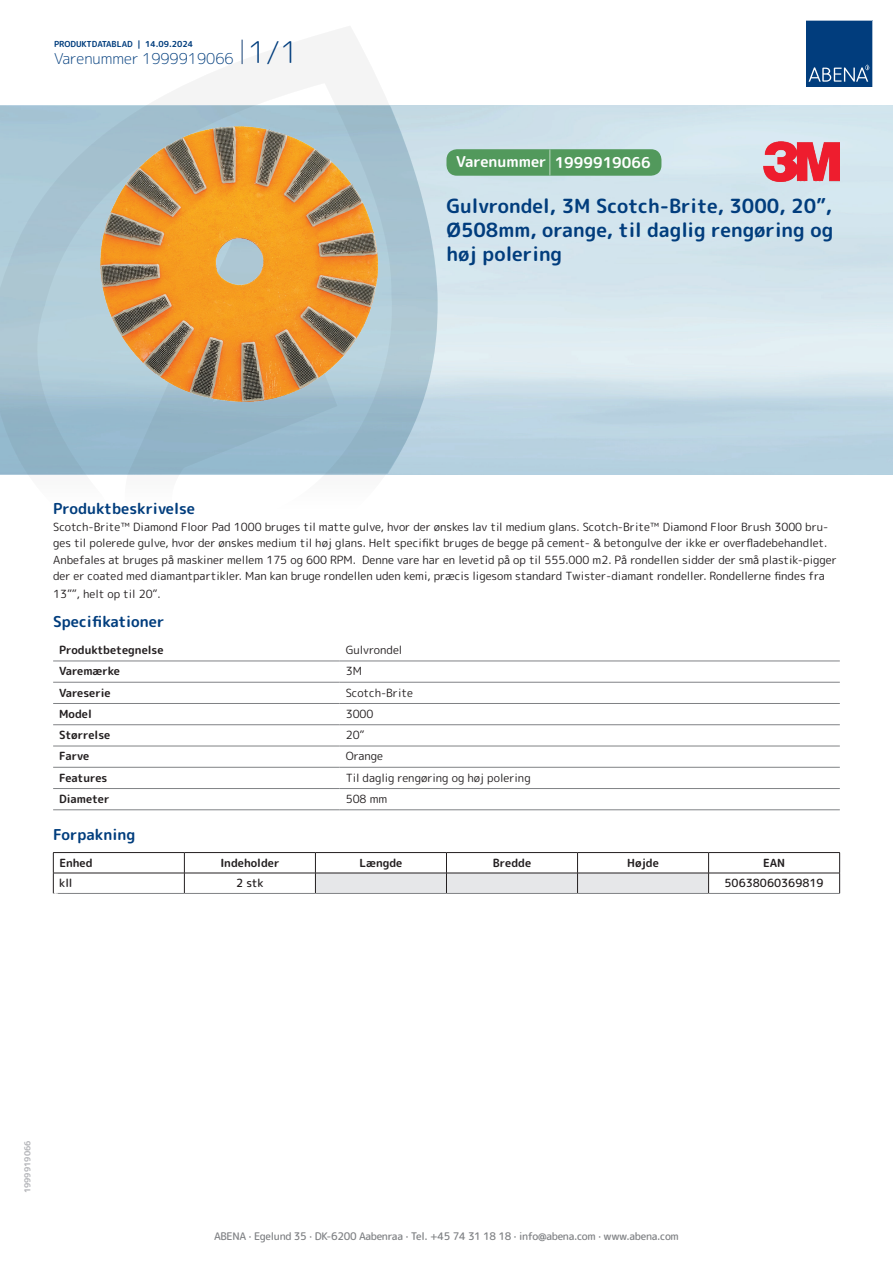
<style>
.page{position:relative;width:893px;height:1263px;background:#fff}
.page>*{position:absolute;margin:0;border:0;box-sizing:border-box;transform-origin:0 0}
.t1{font:700 19.5px/24px "Rounded Mplus 1 c";color:#013d7d;text-align:justify}
.t2{font:700 15px "Rounded Mplus 1 c";color:#013d7d}
.t3{font:300 15px "Rounded Mplus 1 c";color:#013d7d}
.t4{font:700 15px "Rounded Mplus 1 c";color:#fff}
.t5{font:11.25px/16.5px "Rounded Mplus 1 c";color:#231f20}
.t6{font:700 11.25px "Rounded Mplus 1 c";color:#231f20}
.t7{font:500 11.25px "Rounded Mplus 1 c";color:#231f20}
.t8{font:500 10.5px "Rounded Mplus 1 c";letter-spacing:-.03em;color:#808285}
.t9{font:700 10.5px "Rounded Mplus 1 c";color:#fff}
.t10{font:700 8.25px "Rounded Mplus 1 c";color:#013d7d}
.t11{font:700 8.25px "Rounded Mplus 1 c";color:#b2b3b7}
.s1{font-size:30px}
.s2{font-size:25.5px}
</style>
<div class="page">
<img style="left:439px;top:106px;width:454px;height:368px">
<svg style="left:0;top:26px;width:439px;height:449px"></svg>
<svg style="left:0;top:106px;width:438px;height:368px;background:#a4c2d1"></svg>
<svg style="left:242px;top:40px;width:1px;height:24px"></svg>
<svg style="left:806px;top:20px;width:67px;height:67px;background:#144b86"></svg>
<img style="left:100px;top:127px;width:278px;height:275px">
<hr style="left:53px;top:661px;width:287px;height:1px;background:#808285">
<hr style="left:340px;top:661px;width:500px;height:1px;background:#808285">
<hr style="left:53px;top:682px;width:287px;height:1px;background:#808285">
<hr style="left:340px;top:682px;width:500px;height:1px;background:#808285">
<hr style="left:53px;top:703px;width:287px;height:1px;background:#808285">
<hr style="left:340px;top:703px;width:500px;height:1px;background:#808285">
<hr style="left:53px;top:724px;width:287px;height:1px;background:#808285">
<hr style="left:340px;top:724px;width:500px;height:1px;background:#808285">
<hr style="left:53px;top:746px;width:287px;height:1px;background:#808285">
<hr style="left:340px;top:746px;width:500px;height:1px;background:#808285">
<hr style="left:53px;top:767px;width:287px;height:1px;background:#808285">
<hr style="left:340px;top:767px;width:500px;height:1px;background:#808285">
<hr style="left:53px;top:788px;width:287px;height:1px;background:#808285">
<hr style="left:340px;top:788px;width:500px;height:1px;background:#808285">
<hr style="left:53px;top:809px;width:287px;height:1px;background:#808285">
<hr style="left:340px;top:809px;width:500px;height:1px;background:#808285">
<hr style="left:53px;top:852px;width:131px;height:1px;background:#231f20">
<hr style="left:184px;top:852px;width:131px;height:1px;background:#231f20">
<hr style="left:315px;top:852px;width:131px;height:1px;background:#231f20">
<hr style="left:446px;top:852px;width:131px;height:1px;background:#231f20">
<hr style="left:577px;top:852px;width:132px;height:1px;background:#231f20">
<hr style="left:709px;top:852px;width:131px;height:1px;background:#231f20">
<hr style="left:53px;top:873px;width:131px;height:1px;background:#231f20">
<svg style="left:53px;top:853px;width:1px;height:40px"></svg>
<hr style="left:184px;top:873px;width:131px;height:1px;background:#231f20">
<svg style="left:184px;top:853px;width:1px;height:40px"></svg>
<hr style="left:709px;top:873px;width:131px;height:1px;background:#231f20">
<svg style="left:315px;top:853px;width:394px;height:40px"></svg>
<svg style="left:839px;top:853px;width:1px;height:40px"></svg>
<hr style="left:53px;top:893px;width:131px;height:1px;background:#808285">
<hr style="left:184px;top:893px;width:131px;height:1px;background:#808285">
<hr style="left:315px;top:893px;width:131px;height:1px;background:#808285">
<hr style="left:446px;top:893px;width:131px;height:1px;background:#808285">
<hr style="left:577px;top:893px;width:132px;height:1px;background:#808285">
<hr style="left:709px;top:893px;width:131px;height:1px;background:#808285">
<div style="left:446px;top:149px;width:215px;height:27px;background:#52995c;border-radius:10px"></div>
<img style="left:763px;top:141px;width:77px;height:40px">
<p class="t10" style="left:54px;top:38px;width:141px">PRODUKTDATABLAD | 14.09.2024</p>
<h2 class="t3" style="left:54px;top:48px;width:246px">Varenummer 1999919066 <span class="s1">1/1</span></h2>
<h2 class="t4" style="left:456px;top:152px;width:196px">Varenummer <span class="s2">|</span> 1999919066</h2>
<h1 class="t1" style="left:446px;top:194px;width:388px">Gulvrondel, 3M Scotch-Brite, 3000, 20”, Ø508mm, orange, til daglig rengøring og høj polering</h1>
<h2 class="t2" style="left:53px;top:498px;width:143px">Produktbeskrivelse</h2>
<p class="t5" style="left:53px;top:518px;width:785px">Scotch-Brite™ Diamond Floor Pad 1000 bruges til matte gulve, hvor der ønskes lav til medium glans. Scotch-Brite™ Diamond Floor Brush 3000 bru&shy;ges til polerede gulve, hvor der ønskes medium til høj glans. Helt specifikt bruges de begge på cement- &amp; betongulve der ikke er overfladebehandlet.<br>Anbefales at bruges på maskiner mellem 175 og 600 RPM. Denne vare har en levetid på op til 555.000 m2. På rondellen sidder der små plastik-pigger der er coated med diamantpartikler. Man kan bruge rondellen uden kemi, præcis ligesom standard Twister-diamant rondeller. Rondellerne findes fra</p>
<p class="t5" style="left:53px;top:586px;width:109px">13””, helt op til 20”.</p>
<h2 class="t2" style="left:53px;top:611px;width:113px">Specifikationer</h2>
<p class="t6" style="left:59px;top:642px;width:106px">Produktbetegnelse</p>
<p class="t5" style="left:346px;top:642px;width:58px">Gulvrondel</p>
<p class="t6" style="left:59px;top:663px;width:62px">Varemærke</p>
<p class="t5" style="left:346px;top:663px;width:18px">3M</p>
<p class="t6" style="left:59px;top:684px;width:53px">Vareserie</p>
<p class="t5" style="left:346px;top:684px;width:69px">Scotch-Brite</p>
<p class="t6" style="left:59px;top:706px;width:34px">Model</p>
<p class="t5" style="left:346px;top:705px;width:29px">3000</p>
<p class="t6" style="left:59px;top:727px;width:53px">Størrelse</p>
<p class="t5" style="left:346px;top:727px;width:20px">20”</p>
<p class="t6" style="left:59px;top:748px;width:32px">Farve</p>
<p class="t5" style="left:346px;top:748px;width:39px">Orange</p>
<p class="t6" style="left:59px;top:770px;width:50px">Features</p>
<p class="t5" style="left:346px;top:769px;width:186px">Til daglig rengøring og høj polering</p>
<p class="t6" style="left:59px;top:791px;width:52px">Diameter</p>
<p class="t5" style="left:346px;top:791px;width:43px">508 mm</p>
<h2 class="t2" style="left:53px;top:824px;width:84px">Forpakning</h2>
<p class="t6" style="left:59px;top:855px;width:35px">Enhed</p>
<p class="t6" style="left:220px;top:855px;width:61px">Indeholder</p>
<p class="t6" style="left:359px;top:855px;width:44px">Længde</p>
<p class="t6" style="left:493px;top:855px;width:40px">Bredde</p>
<p class="t6" style="left:627px;top:855px;width:33px">Højde</p>
<p class="t6" style="left:763px;top:855px;width:24px">EAN</p>
<p class="t7" style="left:59px;top:875px;width:15px">kll</p>
<p class="t7" style="left:236px;top:875px;width:29px">2 stk</p>
<p class="t7" style="left:724px;top:875px;width:101px">50638060369819</p>
<p class="t9" style="left:53px;top:889px;width:7px">*</p>
<p class="t11" style="left:22px;top:1193px;width:54px;rotate:-90deg">1999919066</p>
<p class="t8" style="left:214px;top:1229px;width:466px">ABENA · Egelund 35 · DK-6200 Aabenraa · Tel. +45 74 31 18 18 · info@abena.com · www.abena.com</p>
</div>
